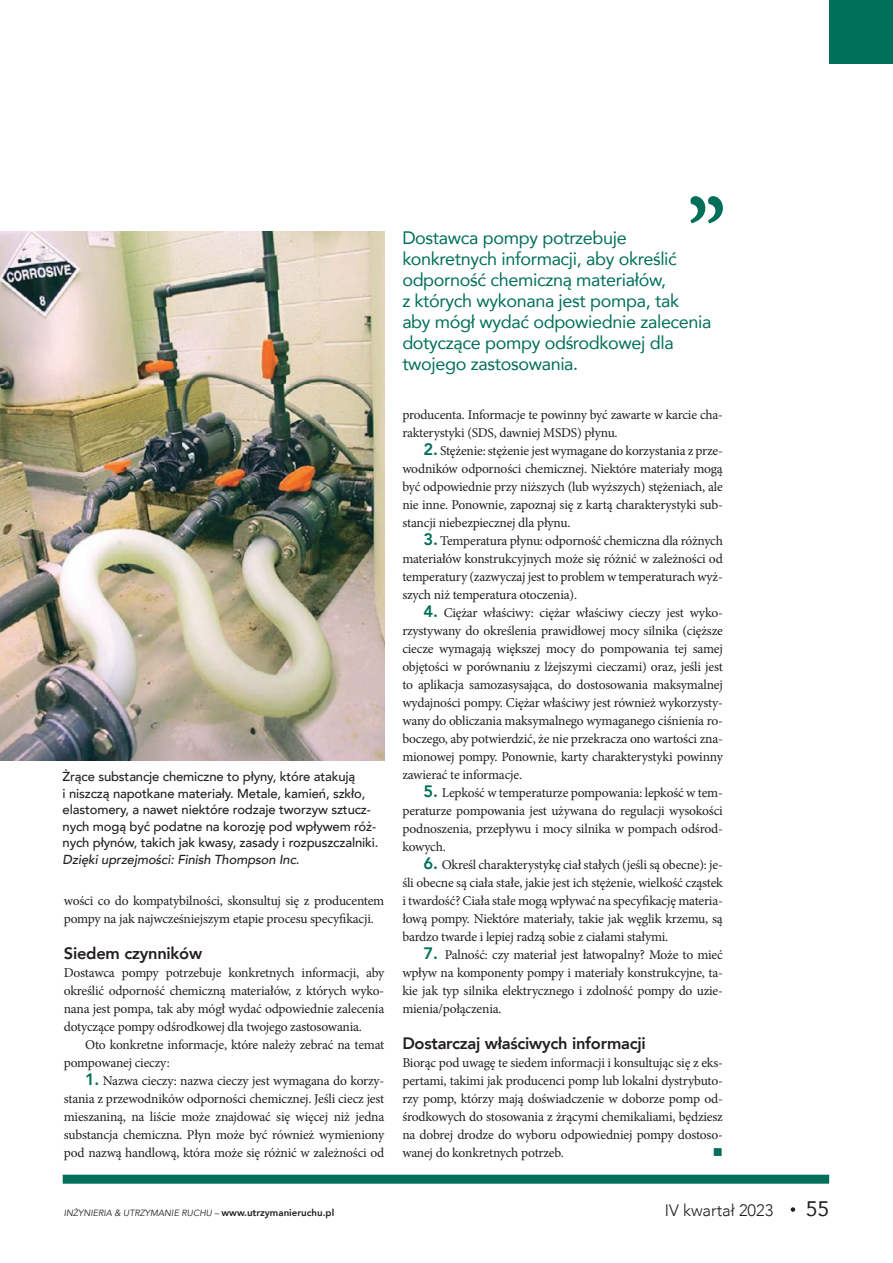
<style>
.page{position:relative;width:893px;height:1263px;background:#fff}
.page>*{position:absolute;margin:0;border:0;box-sizing:border-box;transform-origin:0 0}
.t1{font:21px "Avenir";color:#231f20}
.t2{font:18px/21px "Avenir";letter-spacing:-.02em;color:#016f5a}
.t3{font:800 16.5px "Avenir";letter-spacing:-.015em;color:#231f20}
.t4{font:300 16.5px "Avenir";color:#231f20}
.t5{font:13.5px/18px "Minion Pro";letter-spacing:-.015em;color:#231f20;text-align:justify}
.t6{font:13.5px "Wingdings";color:#016f5a}
.t7{font:500 13.05px/16.5px "Avenir";letter-spacing:-.01em;color:#231f20}
.t8{font:italic 500 13.05px "Avenir";letter-spacing:-.01em;color:#231f20}
.t9{font:italic 9px "Avenir";color:#231f20}
.s1{font-family:"Avenir";font-weight:800;font-size:16.5px;color:#016f5a}
.s2{font-weight:800;font-style:normal;font-size:9.75px}
</style>
<div class="page">
<svg style="left:791px;top:1207px;width:4px;height:5px"></svg>
<div style="left:63px;top:1175px;width:766px;height:9px;background:#016f5a"></div>
<div style="left:829px;top:0;width:64px;height:64px;background:#016f5a"></div>
<svg style="left:690px;top:196px;width:33px;height:27px"></svg>
<img style="left:0;top:231px;width:384px;height:530px">
<p class="t7" style="left:63px;top:768px;width:317px">Żrące substancje chemiczne to płyny, które atakują<br>i niszczą napotkane materiały. Metale, kamień, szkło, elastomery, a nawet niektóre rodzaje tworzyw sztucz&shy;nych mogą być podatne na korozję pod wpływem róż&shy;nych płynów, takich jak kwasy, zasady i rozpuszczalniki.</p>
<p class="t8" style="left:63px;top:851px;width:238px">Dzięki uprzejmości: Finish Thompson Inc.</p>
<p class="t5" style="left:64px;top:891px;width:322px">wości co do kompatybilności, skonsultuj się z producentem pompy na jak najwcześniejszym etapie procesu specyfikacji.</p>
<p class="t3" style="left:64px;top:940px;width:140px">Siedem czynników</p>
<p class="t5" style="left:64px;top:963px;width:322px">Dostawca pompy potrzebuje konkretnych informacji, aby określić odporność chemiczną materiałów, z których wyko&shy;nana jest pompa, tak aby mógł wydać odpowiednie zalecenia dotyczące pompy odśrodkowej dla twojego zastosowania.</p>
<p class="t5" style="left:64px;top:1035px;width:322px;text-indent:21px">Oto konkretne informacje, które należy zebrać na temat pompowanej cieczy:</p>
<p class="t5" style="left:64px;top:1071px;width:322px;text-indent:21px"><span class="s1">1.</span> Nazwa cieczy: nazwa cieczy jest wymagana do korzy&shy;stania z przewodników odporności chemicznej. Jeśli ciecz jest mieszaniną, na liście może znajdować się więcej niż jedna substancja chemiczna. Płyn może być również wymieniony pod nazwą handlową, która może się różnić w zależności od</p>
<h2 class="t2" style="left:402px;top:227px;width:311px">Dostawca pompy potrzebuje konkretnych informacji, aby określić odporność chemiczną materiałów,<br>z których wykonana jest pompa, tak aby mógł wydać odpowiednie zalecenia dotyczące pompy odśrodkowej dla twojego zastosowania.</h2>
<p class="t5" style="left:402px;top:405px;width:322px">producenta. Informacje te powinny być zawarte w karcie cha&shy;rakterystyki (SDS, dawniej MSDS) płynu.</p>
<p class="t5" style="left:402px;top:441px;width:322px;text-indent:21px"><span class="s1">2.</span> Stężenie: stężenie jest wymagane do korzystania z prze&shy;wodników odporności chemicznej. Niektóre materiały mogą być odpowiednie przy niższych (lub wyższych) stężeniach, ale nie inne. Ponownie, zapoznaj się z kartą charakterystyki sub&shy;stancji niebezpiecznej dla płynu.</p>
<p class="t5" style="left:402px;top:531px;width:322px;text-indent:21px"><span class="s1">3.</span> Temperatura płynu: odporność chemiczna dla różnych materiałów konstrukcyjnych może się różnić w zależności od temperatury (zazwyczaj jest to problem w temperaturach wyż&shy;szych niż temperatura otoczenia).</p>
<p class="t5" style="left:402px;top:603px;width:322px;text-indent:21px"><span class="s1">4.</span> Ciężar właściwy: ciężar właściwy cieczy jest wyko&shy;rzystywany do określenia prawidłowej mocy silnika (cięższe ciecze wymagają większej mocy do pompowania tej samej objętości w porównaniu z lżejszymi cieczami) oraz, jeśli jest to aplikacja samozasysająca, do dostosowania maksymalnej wydajności pompy. Ciężar właściwy jest również wykorzysty&shy;wany do obliczania maksymalnego wymaganego ciśnienia ro&shy;boczego, aby potwierdzić, że nie przekracza ono wartości zna&shy;mionowej pompy. Ponownie, karty charakterystyki powinny zawierać te informacje.</p>
<p class="t5" style="left:402px;top:783px;width:322px;text-indent:21px"><span class="s1">5.</span> Lepkość w temperaturze pompowania: lepkość w tem&shy;peraturze pompowania jest używana do regulacji wysokości podnoszenia, przepływu i mocy silnika w pompach odśrod&shy;kowych.</p>
<p class="t5" style="left:402px;top:855px;width:322px;text-indent:21px"><span class="s1">6.</span> Określ charakterystykę ciał stałych (jeśli są obecne): je&shy;śli obecne są ciała stałe, jakie jest ich stężenie, wielkość cząstek i twardość? Ciała stałe mogą wpływać na specyfikację materia&shy;łową pompy. Niektóre materiały, takie jak węglik krzemu, są bardzo twarde i lepiej radzą sobie z ciałami stałymi.</p>
<p class="t5" style="left:402px;top:945px;width:322px;text-indent:21px"><span class="s1">7.</span> Palność: czy materiał jest łatwopalny? Może to mieć wpływ na komponenty pompy i materiały konstrukcyjne, ta&shy;kie jak typ silnika elektrycznego i zdolność pompy do uzie&shy;mienia/połączenia.</p>
<p class="t3" style="left:402px;top:1030px;width:245px">Dostarczaj właściwych informacji</p>
<p class="t5" style="left:402px;top:1053px;width:322px">Biorąc pod uwagę te siedem informacji i konsultując się z eks&shy;pertami, takimi jak producenci pomp lub lokalni dystrybuto&shy;rzy pomp, którzy mają doświadczenie w doborze pomp od&shy;środkowych do stosowania z żrącymi chemikaliami, będziesz na dobrej drodze do wyboru odpowiedniej pompy dostoso&shy;wanej do konkretnych potrzeb.</p>
<p class="t6" style="left:713px;top:1144px;width:12px">■</p>
<p class="t9" style="left:64px;top:1208px;width:272px">INŻYNIERIA &amp; UTRZYMANIE RUCHU – <span class="s2">www.utrzymanieruchu.pl</span></p>
<p class="t4" style="left:665px;top:1201px;width:110px">IV kwartał 2023</p>
<h1 class="t1" style="left:806px;top:1192px;width:25px">55</h1>
</div>
